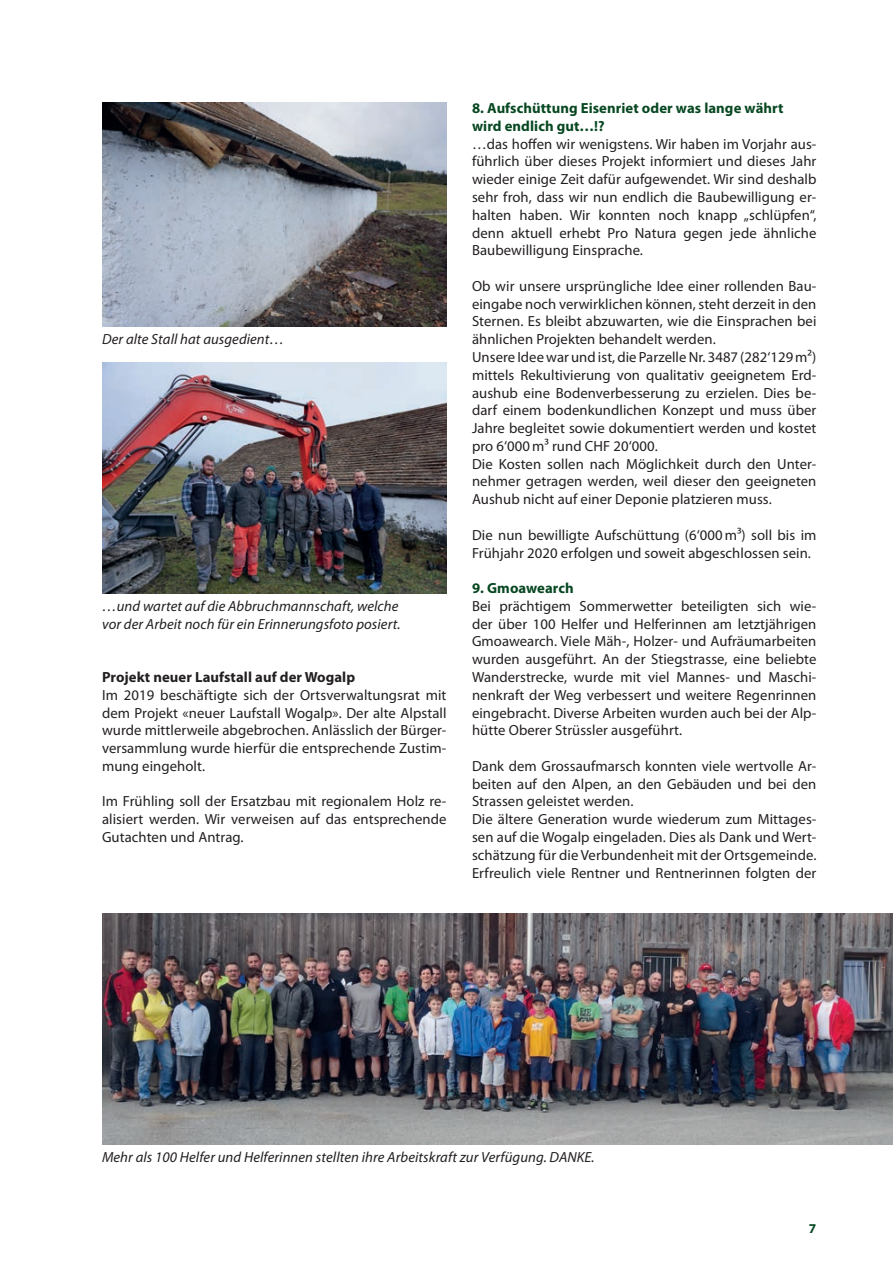
<style>
.page{position:relative;width:893px;height:1263px;background:#fff}
.page>*{position:absolute;margin:0;border:0;box-sizing:border-box;transform-origin:0 0}
.t1{font:14.7px/17.9px "Myriad Pro";letter-spacing:.005em;color:#231f20;text-align:justify}
.t2{font:italic 14.7px/17.9px "Myriad Pro";letter-spacing:.005em;color:#231f20}
.t3{font:700 14.7px/17.7px "Myriad Pro";letter-spacing:.005em;color:#074721}
.t4{font:700 14.7px "Myriad Pro";letter-spacing:.005em;color:#231f20}
.t5{font:700 13.5px "Myriad Pro";color:#074721}
</style>
<div class="page">
<img style="left:102px;top:913px;width:791px;height:231px">
<img style="left:102px;top:102px;width:344px;height:224px">
<img style="left:102px;top:362px;width:344px;height:231px">
<p class="t2" style="left:102px;top:330px;width:184px">Der alte Stall hat ausgedient…</p>
<p class="t2" style="left:102px;top:597px;width:300px">…und wartet auf die Abbruchmannschaft, welche vor der Arbeit noch für ein Erinnerungsfoto posiert.</p>
<p class="t4" style="left:102px;top:667px;width:255px">Projekt neuer Laufstall auf der Wogalp</p>
<p class="t1" style="left:102px;top:686px;width:346px">Im 2019 beschäftigte sich der Ortsverwaltungsrat mit dem Projekt «neuer Laufstall Wogalp». Der alte Alpstall wurde mittlerweile abgebrochen. Anlässlich der Bürger&shy;versammlung wurde hierfür die entsprechende Zustim&shy;mung eingeholt.</p>
<p class="t1" style="left:102px;top:792px;width:346px">Im Frühling soll der Ersatzbau mit regionalem Holz re&shy;alisiert werden. Wir verweisen auf das entsprechende Gutachten und Antrag.</p>
<p class="t3" style="left:472px;top:99px;width:313px">8. Aufschüttung Eisenriet oder was lange währt wird endlich gut…!?</p>
<p class="t1" style="left:472px;top:135px;width:346px">…das hoffen wir wenigstens. Wir haben im Vorjahr aus&shy;führlich über dieses Projekt informiert und dieses Jahr wieder einige Zeit dafür aufgewendet. Wir sind deshalb sehr froh, dass wir nun endlich die Baubewilligung er&shy;halten haben. Wir konnten noch knapp „schlüpfen“, denn aktuell erhebt Pro Natura gegen jede ähnliche Baubewilligung Einsprache.</p>
<p class="t1" style="left:472px;top:277px;width:346px;text-align:left">Ob wir unsere ursprüngliche Idee einer rollenden Bau&shy;eingabe noch verwirklichen können, steht derzeit in den Sternen. Es bleibt abzuwarten, wie die Einsprachen bei ähnlichen Projekten behandelt werden.<br>Unsere Idee war und ist, die Parzelle Nr. 3487 (282‘129m2) mittels Rekultivierung von qualitativ geeignetem Erd&shy;aushub eine Bodenverbesserung zu erzielen. Dies be&shy;darf einem bodenkundlichen Konzept und muss über Jahre begleitet sowie dokumentiert werden und kostet pro 6‘000m3 rund CHF 20‘000.<br>Die Kosten sollen nach Möglichkeit durch den Unter&shy;nehmer getragen werden, weil dieser den geeigneten Aushub nicht auf einer Deponie platzieren muss.</p>
<p class="t1" style="left:472px;top:526px;width:346px">Die nun bewilligte Aufschüttung (6‘000m3) soll bis im<br>Frühjahr 2020 erfolgen und soweit abgeschlossen sein.</p>
<p class="t3" style="left:472px;top:579px;width:103px">9. Gmoawearch</p>
<p class="t1" style="left:472px;top:597px;width:346px">Bei prächtigem Sommerwetter beteiligten sich wie&shy;der über 100 Helfer und Helferinnen am letztjährigen Gmoawearch. Viele Mäh-, Holzer- und Aufräumarbeiten wurden ausgeführt. An der Stiegstrasse, eine beliebte Wanderstrecke, wurde mit viel Mannes- und Maschi&shy;nenkraft der Weg verbessert und weitere Regenrinnen eingebracht. Diverse Arbeiten wurden auch bei der Alp&shy;hütte Oberer Strüssler ausgeführt.</p>
<p class="t1" style="left:472px;top:757px;width:346px;text-align:left">Dank dem Grossaufmarsch konnten viele wertvolle Ar&shy;beiten auf den Alpen, an den Gebäuden und bei den Strassen geleistet werden.<br>Die ältere Generation wurde wiederum zum Mittages&shy;sen auf die Wogalp eingeladen. Dies als Dank und Wert&shy;schätzung für die Verbundenheit mit der Ortsgemeinde.<br>Erfreulich viele Rentner und Rentnerinnen folgten der</p>
<p class="t2" style="left:102px;top:1148px;width:494px">Mehr als 100 Helfer und Helferinnen stellten ihre Arbeitskraft zur Verfügung. DANKE.</p>
<p class="t5" style="left:809px;top:1220px;width:9px">7</p>
</div>
